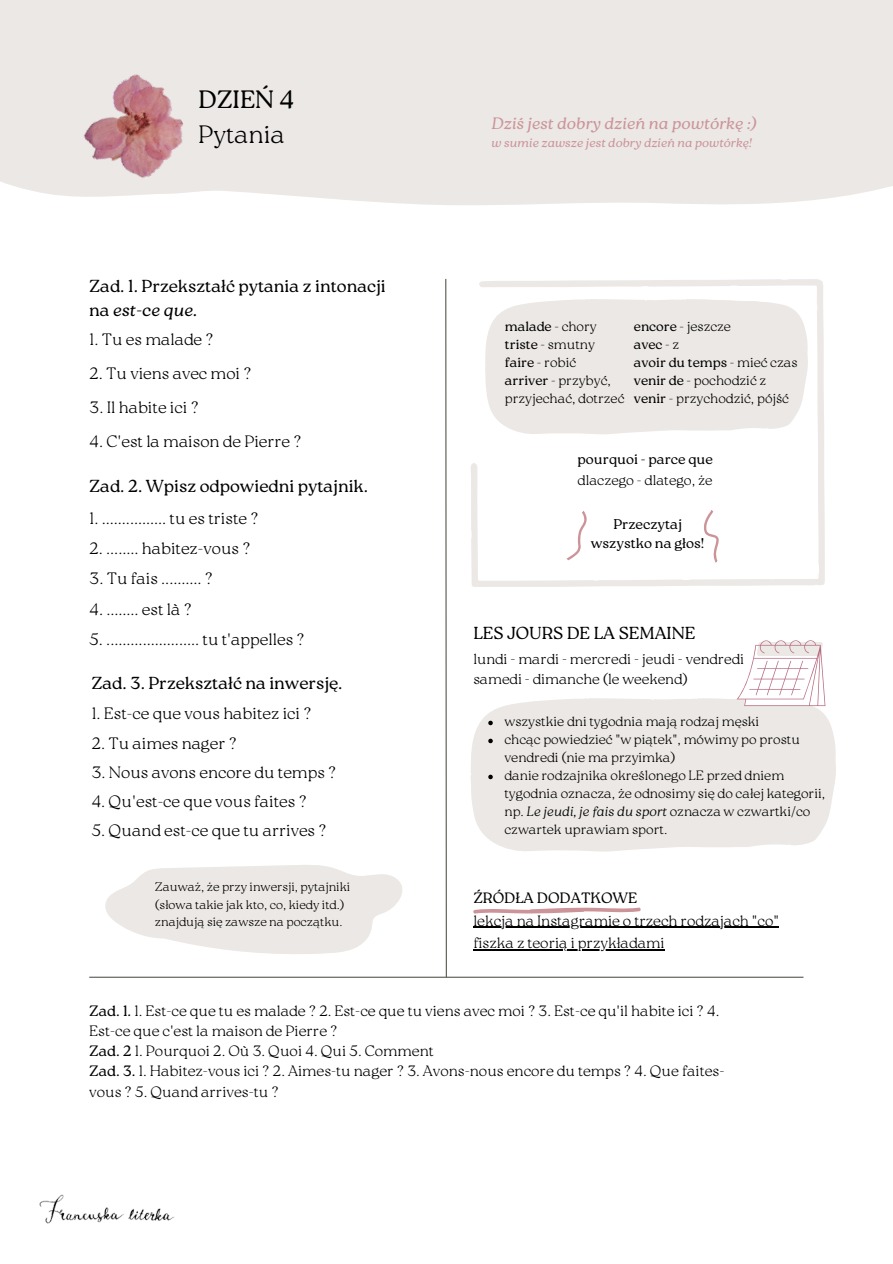
<style>
.page{position:relative;width:893px;height:1264px;background:#fff}
.page>*{position:absolute;margin:0;border:0;box-sizing:border-box;transform-origin:0 0}
.t1{font:100 25.05px "Roca Two";color:#000}
.t2{font:300 25.05px "Roca Two";color:#000}
.t3{font:300 17.4px/24.8px "Roca Two";color:#000}
.t4{font:100 16.5px "Roca Two";color:#000}
.t5{font:italic 300 16.5px "Roca Two";color:#cc9499}
.t6{font:100 15px/20.2px "Roca Two";color:#000}
.t7{font:300 15px "Roca Two";color:#000}
.t8{font:100 14.55px/20.2px "Roca Two";color:#000}
.t9{font:300 14.1px/19px "Roca Two";color:#000;text-align:center}
.t10{font:100 14.1px "Roca Two";color:#000}
.t11{font:100 13.5px/18px "Roca Two";color:#000}
.t12{font:100 12.45px/17.7px "Roca Two";color:#000}
.t13{font:italic 300 12.45px "Roca Two";color:#cc9499}
.s1{font-style:italic}
.s2{font-weight:300}
</style>
<div class="page">
<div style="left:0;top:0;width:892px;height:205px;background:#ebe8e5"></div>
<img style="left:67px;top:65px;width:130px;height:131px">
<svg style="left:444px;top:278px;width:3px;height:700px"></svg>
<img style="left:39px;top:1194px;width:135px;height:30px">
<hr style="left:89px;top:976px;width:714px;height:1px;background:#56594f">
<hr style="left:473px;top:926px;width:306px;height:1px;background:#000">
<hr style="left:473px;top:949px;width:191px;height:1px;background:#000">
<svg style="left:471px;top:279px;width:353px;height:308px"></svg>
<svg style="left:686px;top:509px;width:54px;height:54px"></svg>
<svg style="left:551px;top:510px;width:50px;height:52px"></svg>
<svg style="left:473px;top:907px;width:167px;height:6px"></svg>
<svg style="left:482px;top:290px;width:328px;height:156px;fill:#ebe8e5"></svg>
<svg style="left:105px;top:865px;width:297px;height:89px"></svg>
<svg style="left:471px;top:698px;width:365px;height:154px;background:#ece9e6"></svg>
<svg style="left:736px;top:640px;width:89px;height:66px"></svg>
<svg style="left:488px;top:720px;width:4px;height:5px"></svg>
<svg style="left:488px;top:738px;width:4px;height:5px"></svg>
<svg style="left:488px;top:774px;width:4px;height:5px"></svg>
<h1 class="t2" style="left:198px;top:85px;width:98px">DZIEŃ 4</h1>
<h1 class="t1" style="left:198px;top:120px;width:88px">Pytania</h1>
<p class="t3" style="left:89px;top:273px;width:298px">Zad. 1. Przekształć pytania z intonacji na <span class="s1">est-ce que.</span></p>
<p class="t4" style="left:89px;top:330px;width:126px">1. Tu es malade ?</p>
<p class="t4" style="left:89px;top:364px;width:164px">2. Tu viens avec moi ?</p>
<p class="t4" style="left:89px;top:397px;width:111px">3. Il habite ici ?</p>
<p class="t4" style="left:89px;top:431px;width:214px">4. C'est la maison de Pierre ?</p>
<p class="t3" style="left:89px;top:473px;width:280px">Zad. 2. Wpisz odpowiedni pytajnik.</p>
<p class="t4" style="left:89px;top:508px;width:171px">1. ................ tu es triste ?</p>
<p class="t4" style="left:89px;top:538px;width:163px">2. ........ habitez-vous ?</p>
<p class="t4" style="left:89px;top:569px;width:125px">3. Tu fais .......... ?</p>
<p class="t4" style="left:89px;top:599px;width:104px">4. ........ est là ?</p>
<p class="t4" style="left:89px;top:629px;width:217px">5. ....................... tu t'appelles ?</p>
<p class="t3" style="left:91px;top:670px;width:252px">Zad. 3. Przekształć na inwersję.</p>
<p class="t4" style="left:91px;top:704px;width:221px">1. Est-ce que vous habitez ici ?</p>
<p class="t4" style="left:91px;top:733px;width:147px">2. Tu aimes nager ?</p>
<p class="t4" style="left:91px;top:762px;width:246px">3. Nous avons encore du temps ?</p>
<p class="t4" style="left:91px;top:791px;width:217px">4. Qu'est-ce que vous faites ?</p>
<p class="t4" style="left:91px;top:821px;width:236px">5. Quand est-ce que tu arrives ?</p>
<p class="t12" style="left:155px;top:877px;width:197px">Zauważ, że przy inwersji, pytajniki (słowa takie jak kto, co, kiedy itd.) znajdują się zawsze na początku.</p>
<p class="t5" style="left:491px;top:113px;width:267px">Dziś jest dobry dzień na powtórkę :)</p>
<p class="t13" style="left:491px;top:136px;width:262px">w sumie zawsze jest dobry dzień na powtórkę!</p>
<p class="t11" style="left:505px;top:317px;width:121px"><span class="s2">malade</span> - chory <span class="s2">triste</span> - smutny <span class="s2">faire</span> - robić<br><span class="s2">arriver</span> - przybyć, przyjechać, dotrzeć</p>
<p class="t11" style="left:634px;top:317px;width:165px"><span class="s2">encore</span> - jeszcze<br><span class="s2">avec</span> - z<br><span class="s2">avoir du temps</span> - mieć czas <span class="s2">venir de</span> - pochodzić z <span class="s2">venir</span> - przychodzić, pójść</p>
<p class="t9" style="left:577px;top:450px;width:137px">pourquoi - parce que</p>
<p class="t10" style="left:577px;top:471px;width:136px">dlaczego - dlatego, że</p>
<p class="t9" style="left:590px;top:514px;width:115px">Przeczytaj wszystko na głos!</p>
<p class="t3" style="left:473px;top:620px;width:223px">LES JOURS DE LA SEMAINE</p>
<p class="t8" style="left:473px;top:648px;width:272px">lundi - mardi - mercredi - jeudi - vendredi samedi - dimanche (le weekend)</p>
<p class="t11" style="left:504px;top:712px;width:322px">wszystkie dni tygodnia mają rodzaj męski<br>chcąc powiedzieć "w piątek", mówimy po prostu vendredi (nie ma przyimka)<br>danie rodzajnika określonego LE przed dniem tygodnia oznacza, że odnosimy się do całej kategorii, np. <span class="s1">Le jeudi, je fais du sport</span> oznacza w czwartki/co czwartek uprawiam sport.</p>
<p class="t7" style="left:473px;top:889px;width:165px">ŹRÓDŁA DODATKOWE</p>
<p class="t6" style="left:473px;top:909px;width:307px;line-height:22.5px">lekcja na Instagramie o trzech rodzajach "co" fiszka z teorią i przykładami</p>
<p class="t6" style="left:89px;top:1000px;width:636px"><span class="s2">Zad. 1.</span> 1. Est-ce que tu es malade ? 2. Est-ce que tu viens avec moi ? 3. Est-ce qu'il habite ici ? 4.<br>Est-ce que c'est la maison de Pierre ?<br><span class="s2">Zad. 2</span> 1. Pourquoi 2. Où 3. Quoi 4. Qui 5. Comment<br><span class="s2">Zad. 3.</span> 1. Habitez-vous ici ? 2. Aimes-tu nager ? 3. Avons-nous encore du temps ? 4. Que faites&shy;vous ? 5. Quand arrives-tu ?</p>
</div>
